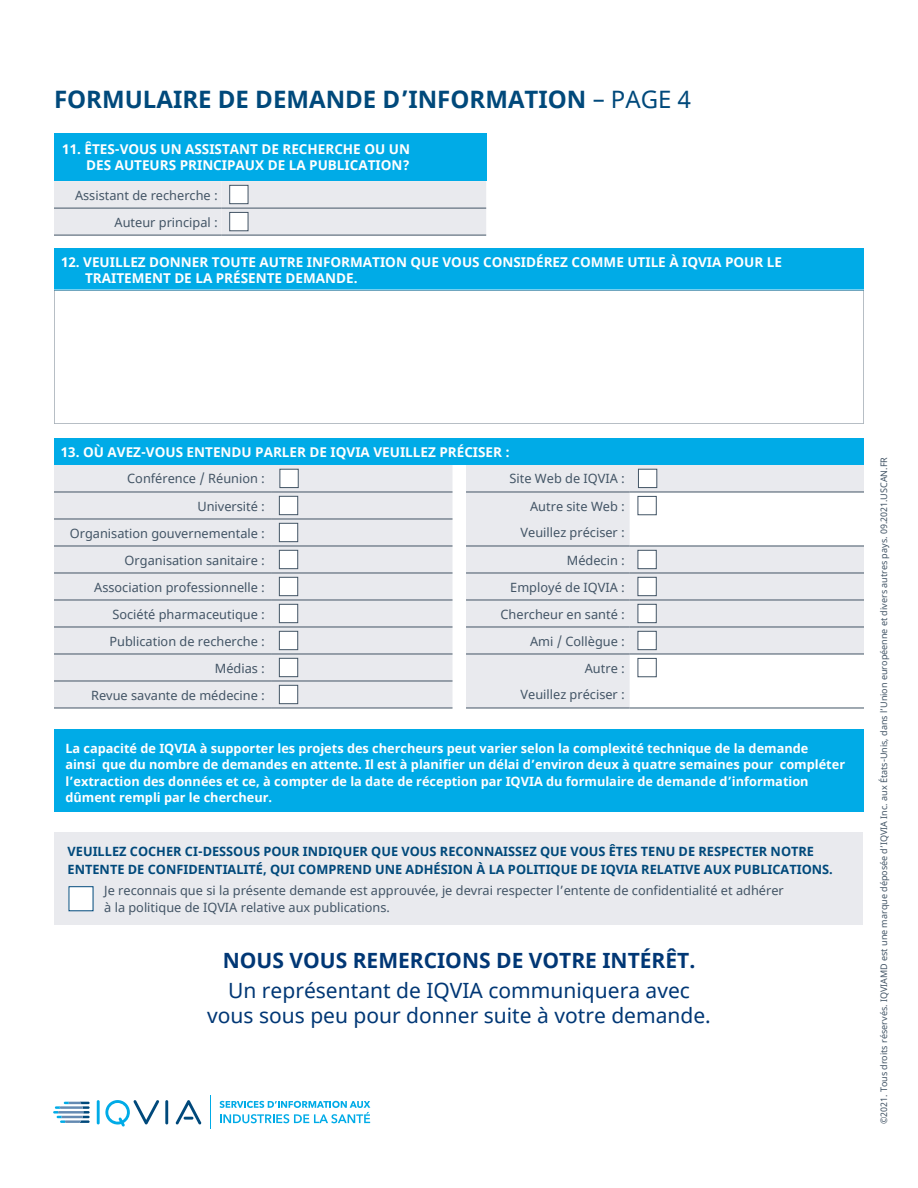
<style>
.page{position:relative;width:918px;height:1188px;background:#fff}
.page>*{position:absolute;margin:0;border:0;box-sizing:border-box;transform-origin:0 0}
.t1{font:700 24px "Noto Sans";color:#00497b}
.t2{font:21px/25.2px "Noto Sans";color:#013775;text-align:center}
.t3{font:700 21px "Noto Sans";color:#013775}
.t4{font:700 13.5px/16.2px "Noto Sans";color:#fff;text-align:right}
.t5{font:12.75px/27px "Noto Sans";color:#425465;text-align:right}
.t6{font:700 12.75px/16.5px "Noto Sans";color:#fff}
.t7{font:700 12.75px/18px "Noto Sans";color:#00497b}
.t8{font:9px "Noto Sans";color:#425465}
.s1{font-weight:400}
</style>
<div class="page">
<div style="left:54px;top:134px;width:432px;height:47px;background:#00abe7"></div>
<div style="left:54px;top:181px;width:432px;height:54px;background:#e9eaee"></div>
<hr style="left:54px;top:208px;width:167px;height:1px;background:#425465">
<hr style="left:221px;top:208px;width:265px;height:1px;background:#425465">
<hr style="left:54px;top:235px;width:167px;height:1px;background:#425465">
<hr style="left:221px;top:235px;width:265px;height:1px;background:#425465">
<div style="left:230px;top:185px;width:18px;height:19px;background:#fff"></div>
<div style="left:230px;top:185px;width:18px;height:19px;border:1px solid #425465"></div>
<div style="left:230px;top:212px;width:18px;height:19px;background:#fff"></div>
<div style="left:230px;top:212px;width:18px;height:19px;border:1px solid #425465"></div>
<div style="left:54px;top:248px;width:810px;height:42px;background:#00abe7"></div>
<div style="left:54px;top:438px;width:810px;height:27px;background:#00abe7"></div>
<svg style="left:54px;top:465px;width:810px;height:243px;background:#e8eaed"></svg>
<hr style="left:54px;top:492px;width:217px;height:1px;background:#425465">
<hr style="left:271px;top:492px;width:182px;height:1px;background:#425465">
<hr style="left:54px;top:519px;width:217px;height:1px;background:#425465">
<hr style="left:271px;top:519px;width:182px;height:1px;background:#425465">
<hr style="left:54px;top:546px;width:217px;height:1px;background:#425465">
<hr style="left:271px;top:546px;width:182px;height:1px;background:#425465">
<hr style="left:54px;top:573px;width:217px;height:1px;background:#425465">
<hr style="left:271px;top:573px;width:182px;height:1px;background:#425465">
<hr style="left:54px;top:600px;width:217px;height:1px;background:#425465">
<hr style="left:271px;top:600px;width:182px;height:1px;background:#425465">
<hr style="left:54px;top:627px;width:217px;height:1px;background:#425465">
<hr style="left:271px;top:627px;width:182px;height:1px;background:#425465">
<hr style="left:54px;top:654px;width:217px;height:1px;background:#425465">
<hr style="left:271px;top:654px;width:182px;height:1px;background:#425465">
<hr style="left:54px;top:681px;width:217px;height:1px;background:#425465">
<hr style="left:271px;top:681px;width:182px;height:1px;background:#425465">
<hr style="left:54px;top:708px;width:217px;height:1px;background:#425465">
<hr style="left:271px;top:708px;width:182px;height:1px;background:#425465">
<hr style="left:466px;top:573px;width:164px;height:1px;background:#425465">
<hr style="left:630px;top:573px;width:234px;height:1px;background:#425465">
<hr style="left:466px;top:600px;width:164px;height:1px;background:#425465">
<hr style="left:630px;top:600px;width:234px;height:1px;background:#425465">
<hr style="left:466px;top:627px;width:164px;height:1px;background:#425465">
<hr style="left:630px;top:627px;width:234px;height:1px;background:#425465">
<hr style="left:466px;top:654px;width:164px;height:1px;background:#425465">
<hr style="left:630px;top:654px;width:234px;height:1px;background:#425465">
<hr style="left:466px;top:492px;width:164px;height:1px;background:#425465">
<hr style="left:630px;top:492px;width:234px;height:1px;background:#425465">
<hr style="left:466px;top:546px;width:164px;height:1px;background:#425465">
<hr style="left:630px;top:546px;width:234px;height:1px;background:#425465">
<hr style="left:466px;top:708px;width:164px;height:1px;background:#425465">
<hr style="left:630px;top:708px;width:234px;height:1px;background:#425465">
<div style="left:280px;top:469px;width:18px;height:19px;background:#fff"></div>
<div style="left:280px;top:469px;width:18px;height:19px;border:1px solid #425465"></div>
<div style="left:638px;top:469px;width:19px;height:19px;background:#fff"></div>
<div style="left:638px;top:469px;width:19px;height:19px;border:1px solid #425465"></div>
<div style="left:279px;top:496px;width:19px;height:19px;background:#fff"></div>
<div style="left:279px;top:496px;width:19px;height:19px;border:1px solid #425465"></div>
<div style="left:638px;top:496px;width:18px;height:19px;background:#fff"></div>
<div style="left:638px;top:496px;width:18px;height:19px;border:1px solid #425465"></div>
<div style="left:279px;top:523px;width:19px;height:19px;background:#fff"></div>
<div style="left:279px;top:523px;width:19px;height:19px;border:1px solid #425465"></div>
<div style="left:279px;top:550px;width:19px;height:19px;background:#fff"></div>
<div style="left:279px;top:550px;width:19px;height:19px;border:1px solid #425465"></div>
<div style="left:638px;top:550px;width:18px;height:19px;background:#fff"></div>
<div style="left:638px;top:550px;width:18px;height:19px;border:1px solid #425465"></div>
<div style="left:279px;top:577px;width:19px;height:19px;background:#fff"></div>
<div style="left:279px;top:577px;width:19px;height:19px;border:1px solid #425465"></div>
<div style="left:638px;top:577px;width:18px;height:19px;background:#fff"></div>
<div style="left:638px;top:577px;width:18px;height:19px;border:1px solid #425465"></div>
<div style="left:279px;top:604px;width:19px;height:19px;background:#fff"></div>
<div style="left:279px;top:604px;width:19px;height:19px;border:1px solid #425465"></div>
<div style="left:638px;top:604px;width:18px;height:19px;background:#fff"></div>
<div style="left:638px;top:604px;width:18px;height:19px;border:1px solid #425465"></div>
<div style="left:279px;top:631px;width:19px;height:19px;background:#fff"></div>
<div style="left:279px;top:631px;width:19px;height:19px;border:1px solid #425465"></div>
<div style="left:638px;top:631px;width:18px;height:19px;background:#fff"></div>
<div style="left:638px;top:631px;width:18px;height:19px;border:1px solid #425465"></div>
<div style="left:279px;top:658px;width:19px;height:19px;background:#fff"></div>
<div style="left:279px;top:658px;width:19px;height:19px;border:1px solid #425465"></div>
<div style="left:638px;top:658px;width:18px;height:19px;background:#fff"></div>
<div style="left:638px;top:658px;width:18px;height:19px;border:1px solid #425465"></div>
<div style="left:279px;top:685px;width:19px;height:19px;background:#fff"></div>
<div style="left:279px;top:685px;width:19px;height:19px;border:1px solid #425465"></div>
<div style="left:54px;top:730px;width:810px;height:82px;background:#00abe7"></div>
<div style="left:54px;top:832px;width:809px;height:93px;background:#e9eaee"></div>
<div style="left:69px;top:887px;width:24px;height:24px;background:#fff"></div>
<svg style="left:54px;top:290px;width:810px;height:134px"></svg>
<hr style="left:97px;top:1100px;width:3px;height:24px;background:#00abe7">
<hr style="left:165px;top:1100px;width:3px;height:24px;background:#00497b">
<svg style="left:105px;top:1100px;width:54px;height:27px"></svg>
<svg style="left:176px;top:1100px;width:25px;height:25px"></svg>
<hr style="left:210px;top:1095px;width:1px;height:33px;background:#00abe7">
<svg style="left:53px;top:1102px;width:37px;height:21px"></svg>
<svg style="left:219px;top:1101px;width:151px;height:22px"></svg>
<h1 class="t1" style="left:54px;top:82px;width:639px">FORMULAIRE DE DEMANDE D’INFORMATION <span class="s1">– PAGE 4</span></h1>
<p class="t4" style="left:62px;top:142px;width:349px">11. ÊTES-VOUS UN ASSISTANT DE RECHERCHE OU UN<br>DES AUTEURS PRINCIPAUX DE LA PUBLICATION?</p>
<p class="t5" style="left:75px;top:182px;width:144px">Assistant de recherche :<br>Auteur principal :</p>
<p class="t4" style="left:85px;top:254px;width:699px;text-align:left;text-indent:-24px">12. VEUILLEZ DONNER TOUTE AUTRE INFORMATION QUE VOUS CONSIDÉREZ COMME UTILE À IQVIA POUR LE<br>TRAITEMENT DE LA PRÉSENTE DEMANDE.</p>
<p class="t4" style="left:61px;top:444px;width:451px">13. OÙ AVEZ-VOUS ENTENDU PARLER DE IQVIA VEUILLEZ PRÉCISER :</p>
<p class="t5" style="left:127px;top:466px;width:139px">Conférence / Réunion :</p>
<p class="t5" style="left:510px;top:466px;width:117px">Site Web de IQVIA :</p>
<p class="t5" style="left:197px;top:493px;width:69px">Université :</p>
<p class="t5" style="left:530px;top:493px;width:96px">Autre site Web :</p>
<p class="t5" style="left:70px;top:520px;width:197px">Organisation gouvernementale :</p>
<p class="t5" style="left:521px;top:520px;width:106px">Veuillez préciser :</p>
<p class="t5" style="left:125px;top:547px;width:142px">Organisation sanitaire :</p>
<p class="t5" style="left:567px;top:547px;width:60px">Médecin :</p>
<p class="t5" style="left:94px;top:574px;width:172px">Association professionnelle :</p>
<p class="t5" style="left:510px;top:574px;width:116px">Employé de IQVIA :</p>
<p class="t5" style="left:112px;top:601px;width:154px">Société pharmaceutique :</p>
<p class="t5" style="left:501px;top:601px;width:126px">Chercheur en santé :</p>
<p class="t5" style="left:109px;top:628px;width:157px">Publication de recherche :</p>
<p class="t5" style="left:530px;top:628px;width:96px">Ami / Collègue :</p>
<p class="t5" style="left:215px;top:655px;width:52px">Médias :</p>
<p class="t5" style="left:585px;top:655px;width:42px">Autre :</p>
<p class="t5" style="left:91px;top:682px;width:175px">Revue savante de médecine :</p>
<p class="t5" style="left:521px;top:682px;width:106px">Veuillez préciser :</p>
<p class="t6" style="left:65px;top:740px;width:781px">La capacité de IQVIA à supporter les projets des chercheurs peut varier selon la complexité technique de la demande<br>ainsi que du nombre de demandes en attente. Il est à planifier un délai d’environ deux à quatre semaines pour compléter l’extraction des données et ce, à compter de la date de réception par IQVIA du formulaire de demande d’information dûment rempli par le chercheur.</p>
<p class="t7" style="left:68px;top:843px;width:767px">VEUILLEZ COCHER CI-DESSOUS POUR INDIQUER QUE VOUS RECONNAISSEZ QUE VOUS ÊTES TENU DE RESPECTER NOTRE<br>ENTENTE DE CONFIDENTIALITÉ, QUI COMPREND UNE ADHÉSION À LA POLITIQUE DE IQVIA RELATIVE AUX PUBLICATIONS.</p>
<p class="t5" style="left:104px;top:883px;width:681px;line-height:16.5px;text-align:left">Je reconnais que si la présente demande est approuvée, je devrai respecter l’entente de confidentialité et adhérer à la politique de IQVIA relative aux publications.</p>
<h2 class="t3" style="left:223px;top:946px;width:474px">NOUS VOUS REMERCIONS DE VOTRE INTÉRÊT.</h2>
<h2 class="t2" style="left:207px;top:979px;width:505px">Un représentant de IQVIA communiquera avec vous sous peu pour donner suite à votre demande.</h2>
<p class="t8" style="left:878px;top:1124px;width:668px;rotate:-90deg">©2021. Tous droits réservés. IQVIAMD est une marque déposée d’IQVIA Inc. aux États-Unis, dans l’Union européenne et divers autres pays. 09.2021.USCAN.FR</p>
</div>
